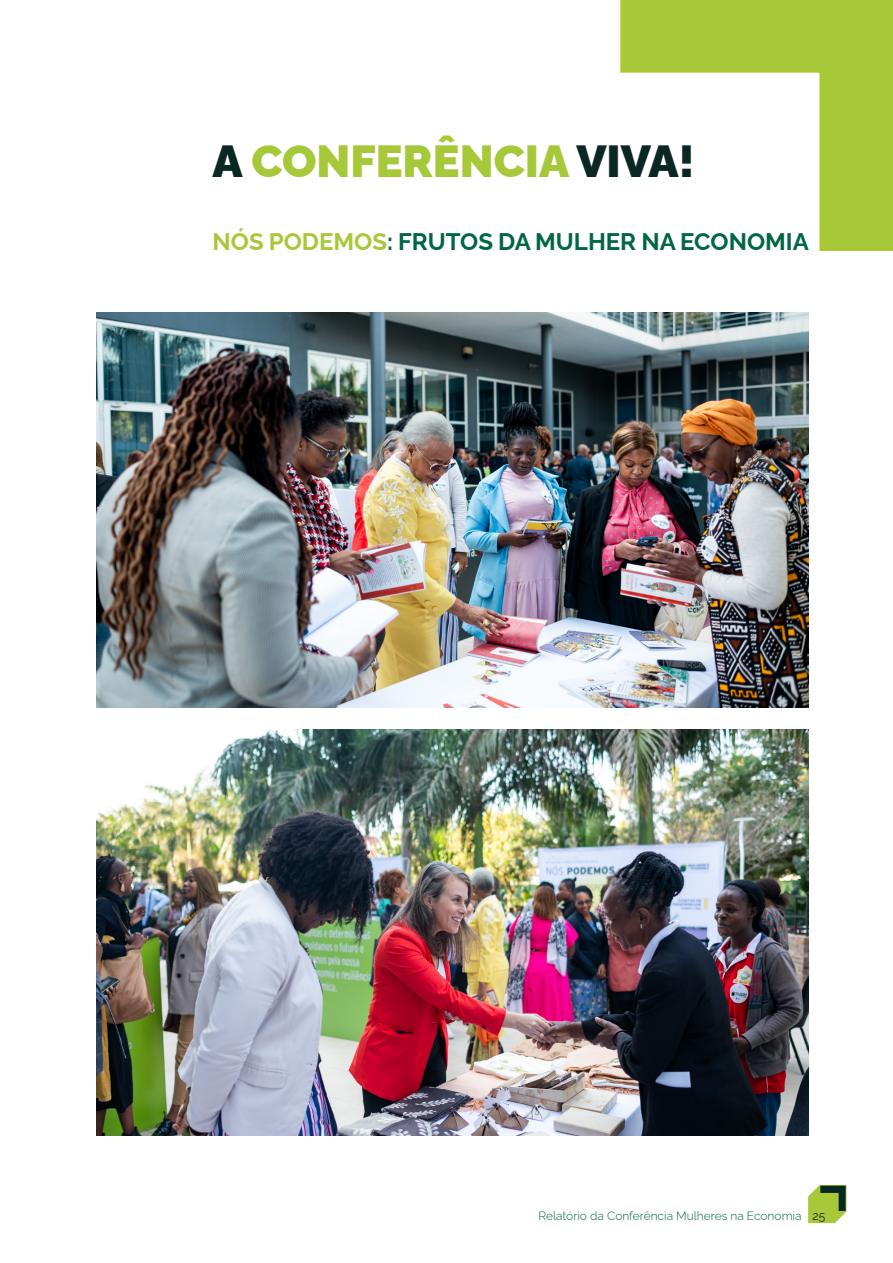
<style>
.page{position:relative;width:893px;height:1263px;background:#fff}
.page>*{position:absolute;margin:0;border:0;box-sizing:border-box;transform-origin:0 0}
.TITULO_1{font:900 45px "Raleway";color:#a6c839}
.SUBTITULO{font:700 24px "Raleway";color:#016644}
.t1{font:300 12px "Raleway";color:#016644}
.s1{color:#0b2723}
.s2{color:#a6c839}
.s3{font-weight:400;color:#231f20}
</style>
<div class="page">
<svg style="left:808px;top:1185px;width:38px;height:38px"></svg>
<svg style="left:620px;top:0;width:273px;height:251px"></svg>
<img style="left:96px;top:312px;width:712px;height:396px">
<img style="left:96px;top:729px;width:712px;height:406px">
<p class="TITULO_1" style="left:213px;top:125px;width:484px"><span class="s1">A</span> CONFERÊNCIA <span class="s1">VIVA!</span></p>
<p class="SUBTITULO" style="left:213px;top:223px;width:598px"><span class="s2">NÓS PODEMOS</span>: FRUTOS DA MULHER NA ECONOMIA</p>
<p class="t1" style="left:538px;top:1206px;width:288px">Relatório da Conferência Mulheres na Economia <span class="s3">25</span></p>
</div>
